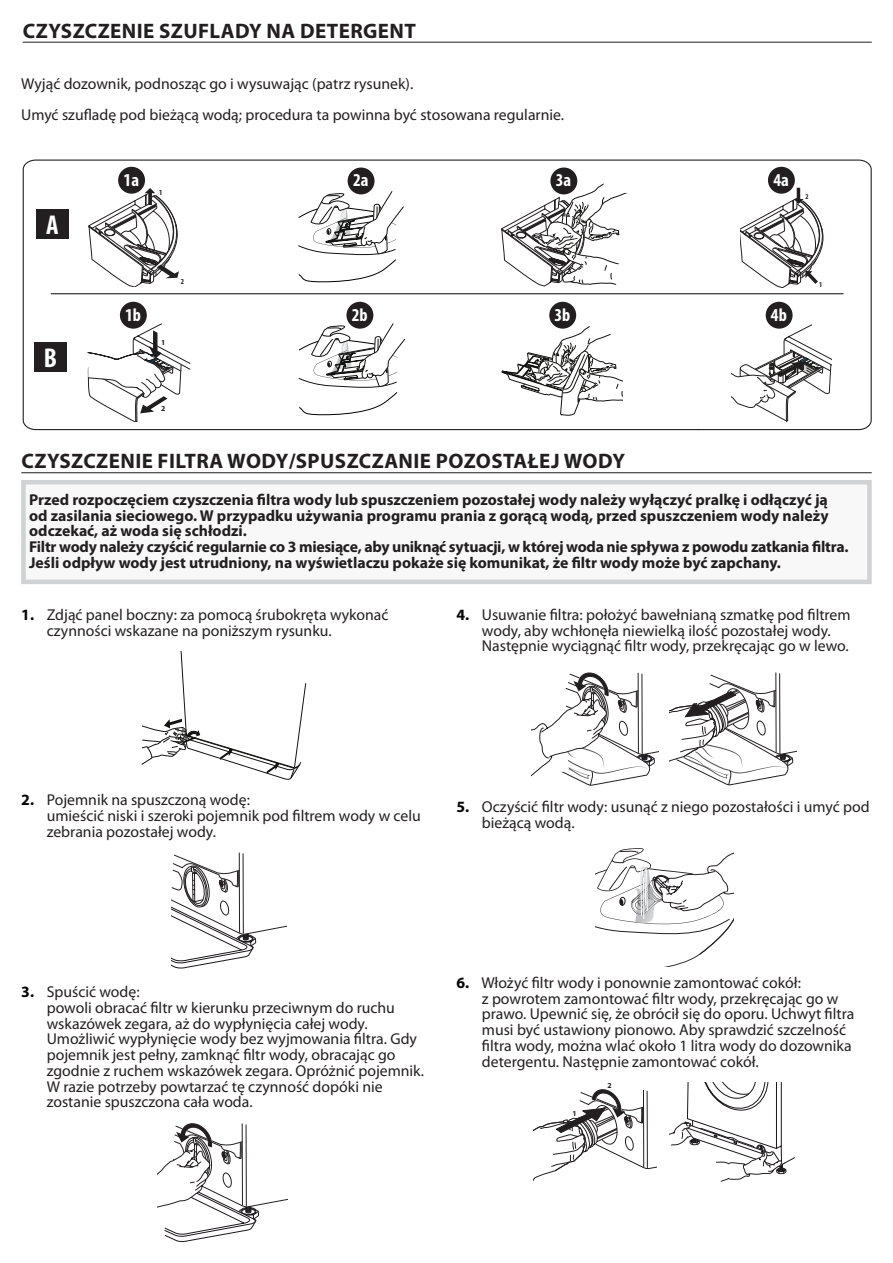
<style>
.page{position:relative;width:893px;height:1263px;background:#fff}
.page>*{position:absolute;margin:0;border:0;box-sizing:border-box;transform-origin:0 0}
.t1{font:700 condensed 27.3px "Myriad Pro";color:#fff}
.Header_14_Underline{font:700 21px "Myriad Pro";letter-spacing:.02em;color:#231f20}
.t2{font:700 condensed 18.15px "Myriad Pro";color:#fff}
.Testo_10_5{font:15.75px/15.8px "Myriad Pro";color:#231f20}
.Header_Bold_Underlin{font:700 15.75px/15.8px "Myriad Pro";color:#231f20;text-align:justify}
.Header_Bold_Underlin-2{font:700 15.75px "Myriad Pro";letter-spacing:-.02em;color:#231f20}
.t3{font:700 7.65px "Myriad Pro";color:#231f20}
.t4{font:700 condensed 7.65px "Myriad Pro";color:#231f20}
.t5{font:700 7.5px "Myriad Pro";color:#201d1e}
.t6{font:700 condensed 7.35px "Myriad Pro";color:#231f20}
.s1{font-weight:700;color:#040504}
</style>
<div class="page">
<hr style="left:23px;top:42px;width:849px;height:1px;background:#231f20">
<hr style="left:21px;top:472px;width:851px;height:1px;background:#231f20">
<div style="left:24px;top:482px;width:845px;height:100px;background:#f8f8f9"></div>
<div style="left:21px;top:480px;width:851px;height:104px;border:4px solid #d1d2d4"></div>
<svg style="left:141px;top:651px;width:165px;height:129px"></svg>
<svg style="left:171px;top:852px;width:115px;height:116px"></svg>
<svg style="left:158px;top:1123px;width:130px;height:119px"></svg>
<svg style="left:531px;top:672px;width:128px;height:114px"></svg>
<svg style="left:669px;top:672px;width:128px;height:113px"></svg>
<svg style="left:595px;top:848px;width:138px;height:118px"></svg>
<svg style="left:534px;top:1089px;width:122px;height:91px"></svg>
<svg style="left:669px;top:1082px;width:126px;height:100px"></svg>
<svg style="left:23px;top:160px;width:849px;height:270px"></svg>
<svg style="left:88px;top:323px;width:102px;height:99px"></svg>
<svg style="left:501px;top:326px;width:121px;height:90px"></svg>
<svg style="left:731px;top:325px;width:100px;height:96px"></svg>
<svg style="left:298px;top:320px;width:107px;height:97px"></svg>
<svg style="left:297px;top:191px;width:106px;height:94px"></svg>
<svg style="left:502px;top:183px;width:125px;height:103px"></svg>
<svg style="left:741px;top:188px;width:82px;height:100px"></svg>
<svg style="left:89px;top:188px;width:91px;height:98px"></svg>
<div style="left:115px;top:164px;width:33px;height:32px;background:#fff;border-radius:50%"></div>
<div style="left:118px;top:167px;width:27px;height:27px;background:#231f20;border-radius:50%"></div>
<svg style="left:117px;top:299px;width:32px;height:32px"></svg>
<div style="left:120px;top:302px;width:27px;height:27px;background:#231f20;border-radius:50%"></div>
<svg style="left:345px;top:165px;width:32px;height:32px"></svg>
<div style="left:348px;top:168px;width:26px;height:26px;background:#231f20;border-radius:50%"></div>
<svg style="left:344px;top:299px;width:32px;height:32px"></svg>
<div style="left:346px;top:302px;width:27px;height:27px;background:#231f20;border-radius:50%"></div>
<svg style="left:548px;top:165px;width:32px;height:32px"></svg>
<div style="left:550px;top:168px;width:27px;height:26px;background:#231f20;border-radius:50%"></div>
<svg style="left:547px;top:299px;width:32px;height:32px"></svg>
<div style="left:549px;top:302px;width:27px;height:27px;background:#231f20;border-radius:50%"></div>
<div style="left:765px;top:164px;width:32px;height:32px;background:#fff;border-radius:50%"></div>
<div style="left:768px;top:167px;width:27px;height:27px;background:#231f20;border-radius:50%"></div>
<svg style="left:763px;top:299px;width:32px;height:32px"></svg>
<div style="left:766px;top:302px;width:27px;height:27px;background:#231f20;border-radius:50%"></div>
<div style="left:36px;top:210px;width:33px;height:29px;background:#231f20"></div>
<div style="left:34px;top:343px;width:33px;height:29px;background:#231f20"></div>
<hr style="left:51px;top:293px;width:792px;height:1px;background:#231f20">
<p class="Header_14_Underline" style="left:23px;top:17px;width:395px">CZYSZCZENIE SZUFLADY NA DETERGENT</p>
<p class="Testo_10_5" style="left:21px;top:75px;width:394px">Wyjąć dozownik, podnosząc go i wysuwając (patrz rysunek).</p>
<p class="Testo_10_5" style="left:21px;top:107px;width:544px">Umyć szufladę pod bieżącą wodą; procedura ta powinna być stosowana regularnie.</p>
<p class="t1" style="left:46px;top:208px;width:14px">A</p>
<p class="t1" style="left:44px;top:340px;width:15px">B</p>
<p class="t2" style="left:124px;top:168px;width:17px">1a</p>
<p class="t4" style="left:159px;top:188px;width:5px">1</p>
<p class="t2" style="left:125px;top:303px;width:17px">1b</p>
<p class="t4" style="left:181px;top:277px;width:5px">2</p>
<p class="t5" style="left:161px;top:338px;width:6px">1</p>
<p class="t5" style="left:161px;top:403px;width:6px">2</p>
<p class="t2" style="left:353px;top:169px;width:17px">2a</p>
<p class="t2" style="left:352px;top:303px;width:17px">2b</p>
<p class="t2" style="left:556px;top:169px;width:17px">3a</p>
<p class="t2" style="left:554px;top:303px;width:17px">3b</p>
<p class="t2" style="left:773px;top:168px;width:17px">4a</p>
<p class="t6" style="left:805px;top:192px;width:5px">2</p>
<p class="t2" style="left:771px;top:303px;width:17px">4b</p>
<p class="t6" style="left:819px;top:280px;width:5px">1</p>
<p class="Header_14_Underline" style="left:21px;top:447px;width:605px">CZYSZCZENIE FILTRA WODY/SPUSZCZANIE POZOSTAŁEJ WODY</p>
<p class="Header_Bold_Underlin" style="left:29px;top:491px;width:801px">Przed rozpoczęciem czyszczenia filtra wody lub spuszczeniem pozostałej wody należy wyłączyć pralkę i odłączyć ją od zasilania sieciowego. W przypadku używania programu prania z gorącą wodą, przed spuszczeniem wody należy odczekać, aż woda się schłodzi.</p>
<p class="Header_Bold_Underlin-2" style="left:29px;top:536px;width:821px">Filtr wody należy czyścić regularnie co 3 miesiące, aby uniknąć sytuacji, w której woda nie spływa z powodu zatkania filtra.</p>
<p class="Header_Bold_Underlin" style="left:29px;top:554px;width:753px">Jeśli odpływ wody jest utrudniony, na wyświetlaczu pokaże się komunikat, że filtr wody może być zapchany.</p>
<p class="Testo_10_5" style="left:47px;top:606px;width:343px;text-indent:-26px"><span class="s1">1.</span> Zdjąć panel boczny: za pomocą śrubokręta wykonać czynności wskazane na poniższym rysunku.</p>
<p class="Testo_10_5" style="left:482px;top:606px;width:370px;text-indent:-26px"><span class="s1">4.</span> Usuwanie filtra: położyć bawełnianą szmatkę pod filtrem wody, aby wchłonęła niewielką ilość pozostałej wody.<br>Następnie wyciągnąć filtr wody, przekręcając go w lewo.</p>
<p class="Testo_10_5" style="left:47px;top:792px;width:376px;text-indent:-26px"><span class="s1">2.</span> Pojemnik na spuszczoną wodę:<br>umieścić niski i szeroki pojemnik pod filtrem wody w celu zebrania pozostałej wody.</p>
<p class="Testo_10_5" style="left:482px;top:798px;width:389px;text-indent:-26px"><span class="s1">5.</span> Oczyścić filtr wody: usunąć z niego pozostałości i umyć pod bieżącą wodą.</p>
<p class="Testo_10_5" style="left:47px;top:984px;width:379px;text-indent:-26px"><span class="s1">3.</span> Spuścić wodę:<br>powoli obracać filtr w kierunku przeciwnym do ruchu wskazówek zegara, aż do wypłynięcia całej wody.<br>Umożliwić wypłynięcie wody bez wyjmowania filtra. Gdy pojemnik jest pełny, zamknąć filtr wody, obracając go zgodnie z ruchem wskazówek zegara. Opróżnić pojemnik.<br>W razie potrzeby powtarzać tę czynność dopóki nie zostanie spuszczona cała woda.</p>
<p class="Testo_10_5" style="left:482px;top:974px;width:374px;text-indent:-26px"><span class="s1">6.</span> Włożyć filtr wody i ponownie zamontować cokół:<br>z powrotem zamontować filtr wody, przekręcając go w prawo. Upewnić się, że obrócił się do oporu. Uchwyt filtra musi być ustawiony pionowo. Aby sprawdzić szczelność filtra wody, można wlać około 1 litra wody do dozownika detergentu. Następnie zamontować cokół.</p>
<p class="t3" style="left:572px;top:1108px;width:6px">1</p>
<p class="t3" style="left:607px;top:1080px;width:6px">2</p>
</div>
